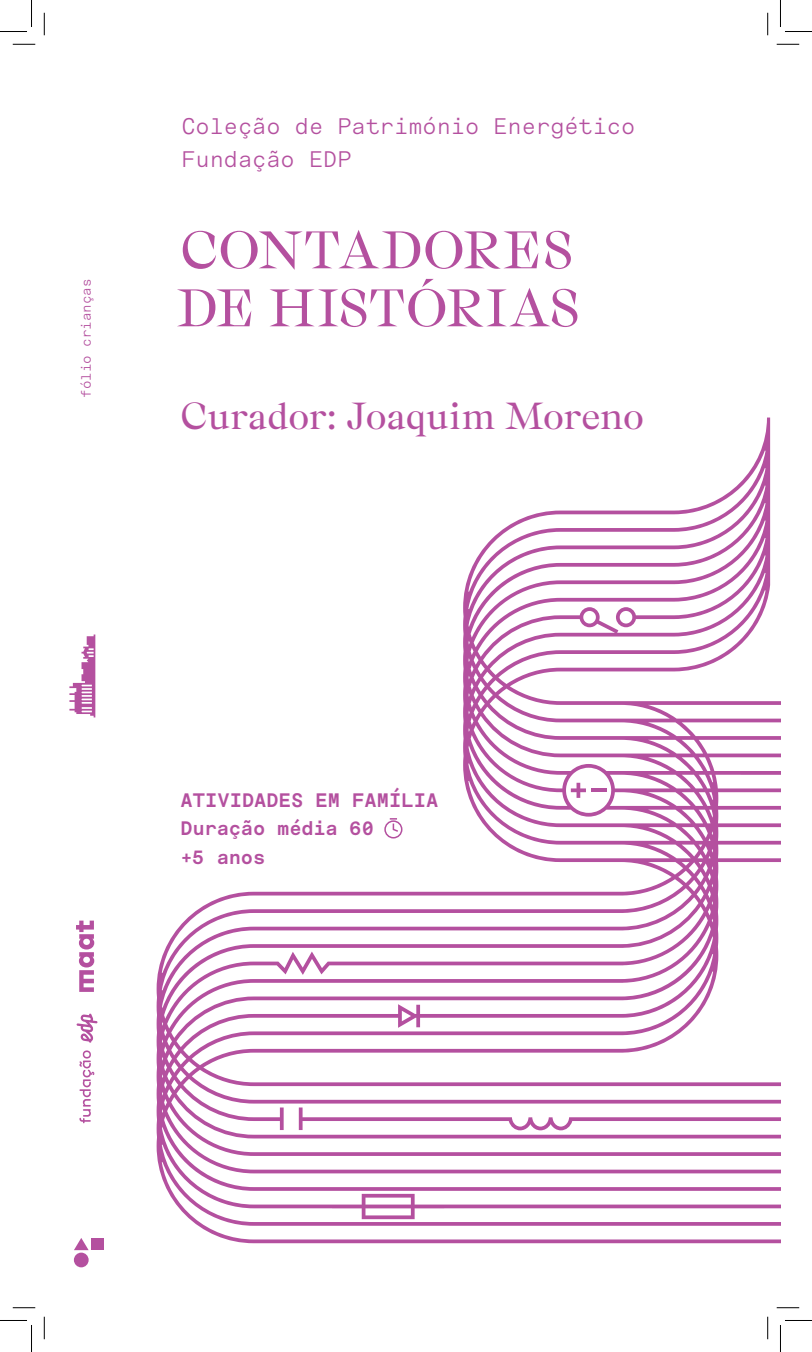
<style>
.page{position:relative;width:812px;height:1352px;background:#fff}
.page>*{position:absolute;margin:0;border:0;box-sizing:border-box;transform-origin:0 0}
.t1{font:52.5px/57.9px "Gza Super";letter-spacing:-.015em;color:#b4509f}
.t2{font:37.5px "Gza Super";letter-spacing:-.015em;color:#b4509f}
.t3{font:22.5px/33px "Messina Sans Mono";color:#b4509f}
.t4{font:700 19.5px/28.5px "Messina Sans Mono";color:#b4509f}
.t5{font:13.5px "Messina Sans Mono";color:#b4509f}
</style>
<div class="page">
<svg style="left:156px;top:417px;width:624px;height:826px"></svg>
<svg style="left:76px;top:920px;width:18px;height:71px"></svg>
<svg style="left:79px;top:1050px;width:15px;height:73px"></svg>
<svg style="left:76px;top:1013px;width:21px;height:29px"></svg>
<svg style="left:74px;top:1238px;width:15px;height:12px"></svg>
<div style="left:74px;top:1252px;width:15px;height:15px;background:#b4509f;border-radius:50%"></div>
<div style="left:91px;top:1238px;width:12px;height:12px;background:#b4509f"></div>
<svg style="left:69px;top:634px;width:26px;height:83px"></svg>
<svg style="left:384px;top:818px;width:18px;height:20px"></svg>
<svg style="left:13px;top:44px;width:22px;height:1px"></svg>
<svg style="left:776px;top:44px;width:23px;height:1px"></svg>
<svg style="left:13px;top:1307px;width:22px;height:1px"></svg>
<svg style="left:776px;top:1307px;width:23px;height:1px"></svg>
<svg style="left:44px;top:13px;width:1px;height:22px"></svg>
<svg style="left:44px;top:1316px;width:1px;height:23px"></svg>
<svg style="left:767px;top:13px;width:1px;height:22px"></svg>
<svg style="left:767px;top:1316px;width:1px;height:23px"></svg>
<svg style="left:0;top:0;width:32px;height:32px"></svg>
<svg style="left:0;top:1320px;width:32px;height:31px"></svg>
<svg style="left:780px;top:0;width:31px;height:32px"></svg>
<svg style="left:780px;top:1320px;width:31px;height:31px"></svg>
<p class="t5" style="left:76px;top:398px;width:121px;rotate:-90deg">fólio crianças</p>
<p class="t3" style="left:181px;top:108px;width:455px">Coleção de Património Energético<br>Fundação EDP</p>
<h1 class="t1" style="left:176px;top:220px;width:406px">CONTADORES<br>DE HISTÓRIAS</h1>
<h2 class="t2" style="left:180px;top:391px;width:465px">Curador: Joaquim Moreno</h2>
<p class="t4" style="left:180px;top:784px;width:259px">ATIVIDADES EM FAMÍLIA<br>Duração média 60<br>+5 anos</p>
</div>
